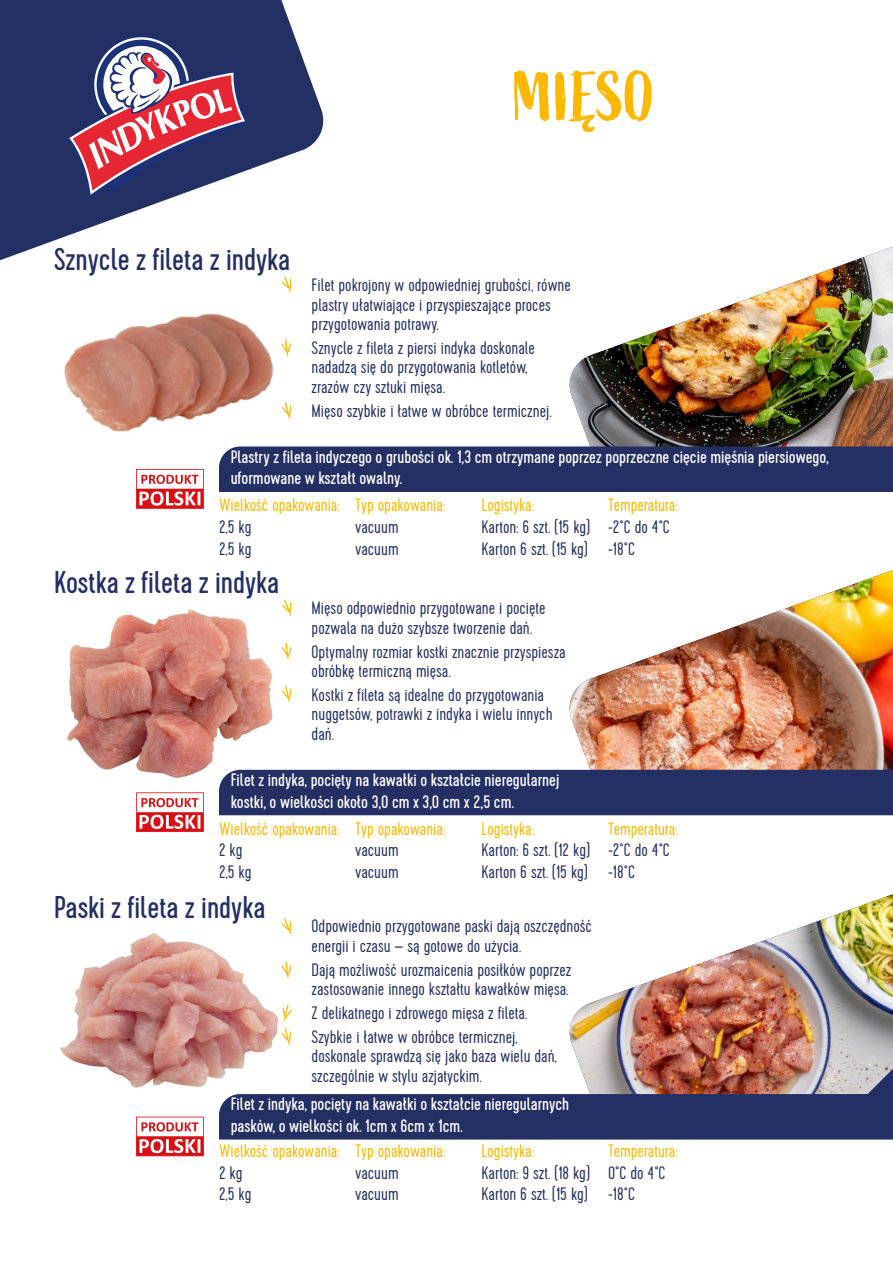
<style>
.page{position:relative;width:893px;height:1263px;background:#fff}
.page>*{position:absolute;margin:0;border:0;box-sizing:border-box;transform-origin:0 0}
.t1{font:69px "Active";letter-spacing:-.005em;color:#fbb800}
.t2{font:31.5px "Cervo";color:#242f63}
.t3{font:300 18px/21.6px "Cervo";color:#242f63}
.t4{font:18px/21.6px "Cervo";color:#fff}
.t5{font:300 18px "Cervo";color:#fbb800}
</style>
<div class="page">
<img style="left:569px;top:247px;width:324px;height:199px">
<div style="left:219px;top:446px;width:674px;height:46px;background:#242f63"></div>
<svg style="left:136px;top:469px;width:68px;height:40px"></svg>
<img style="left:64px;top:313px;width:218px;height:119px">
<img style="left:569px;top:894px;width:324px;height:200px">
<div style="left:219px;top:1094px;width:674px;height:45px;background:#242f63"></div>
<svg style="left:136px;top:1117px;width:68px;height:39px"></svg>
<img style="left:60px;top:933px;width:219px;height:155px">
<img style="left:66px;top:609px;width:219px;height:169px">
<img style="left:565px;top:570px;width:328px;height:200px">
<div style="left:219px;top:770px;width:674px;height:45px;background:#242f63"></div>
<svg style="left:136px;top:792px;width:68px;height:40px"></svg>
<svg style="left:282px;top:276px;width:10px;height:16px"></svg>
<svg style="left:282px;top:339px;width:9px;height:17px"></svg>
<svg style="left:282px;top:402px;width:10px;height:16px"></svg>
<svg style="left:282px;top:599px;width:10px;height:16px"></svg>
<svg style="left:282px;top:642px;width:10px;height:17px"></svg>
<svg style="left:282px;top:685px;width:10px;height:17px"></svg>
<svg style="left:282px;top:918px;width:9px;height:16px"></svg>
<svg style="left:282px;top:961px;width:10px;height:17px"></svg>
<svg style="left:282px;top:1028px;width:9px;height:16px"></svg>
<svg style="left:282px;top:1004px;width:10px;height:17px"></svg>
<svg style="left:0;top:0;width:324px;height:260px;fill:#242f63"></svg>
<svg style="left:41px;top:7px;width:220px;height:195px;background:#665178"></svg>
<h1 class="t1" style="left:513px;top:58px;width:144px">MIĘSO</h1>
<h2 class="t2" style="left:54px;top:241px;width:238px">Sznycle z fileta z indyka</h2>
<p class="t3" style="left:312px;top:276px;width:261px;line-height:19.5px">Filet pokrojony w odpowiedniej grubości, równe plastry ułatwiające i przyspieszające proces przygotowania potrawy.</p>
<p class="t3" style="left:312px;top:339px;width:225px;line-height:19.5px">Sznycle z fileta z piersi indyka doskonale nadadzą się do przygotowania kotletów, zrazów czy sztuki mięsa.</p>
<p class="t3" style="left:312px;top:400px;width:241px">Mięso szybkie i łatwe w obróbce termicznej.</p>
<p class="t4" style="left:231px;top:446px;width:600px">Plastry z fileta indyczego o grubości ok. 1,3 cm otrzymane poprzez poprzeczne cięcie mięśnia piersiowego, uformowane w kształt owalny.</p>
<p class="t5" style="left:219px;top:495px;width:122px">Wielkość opakowania:</p>
<p class="t3" style="left:219px;top:517px;width:34px">2,5 kg<br>2,5 kg</p>
<h2 class="t2" style="left:54px;top:565px;width:227px">Kostka z fileta z indyka</h2>
<p class="t5" style="left:355px;top:495px;width:92px">Typ opakowania:</p>
<p class="t3" style="left:355px;top:517px;width:45px">vacuum vacuum</p>
<p class="t5" style="left:482px;top:495px;width:54px">Logistyka:</p>
<p class="t3" style="left:482px;top:517px;width:110px">Karton: 6 szt. (15 kg)<br>Karton 6 szt. (15 kg)</p>
<p class="t3" style="left:312px;top:599px;width:236px;line-height:19.5px">Mięso odpowiednio przygotowane i pocięte pozwala na dużo szybsze tworzenie dań.</p>
<p class="t3" style="left:312px;top:642px;width:256px;line-height:19.5px">Optymalny rozmiar kostki znacznie przyspiesza obróbkę termiczną mięsa.</p>
<p class="t3" style="left:312px;top:686px;width:242px;line-height:19.5px">Kostki z fileta są idealne do przygotowania nuggetsów, potrawki z indyka i wielu innych dań.</p>
<p class="t4" style="left:231px;top:769px;width:330px">Filet z indyka, pocięty na kawałki o kształcie nieregularnej kostki, o wielkości około 3,0 cm x 3,0 cm x 2,5 cm.</p>
<p class="t5" style="left:219px;top:818px;width:122px">Wielkość opakowania:</p>
<p class="t3" style="left:219px;top:840px;width:34px">2 kg<br>2,5 kg</p>
<p class="t5" style="left:355px;top:818px;width:92px">Typ opakowania:</p>
<p class="t3" style="left:355px;top:840px;width:45px">vacuum vacuum</p>
<p class="t5" style="left:482px;top:818px;width:54px">Logistyka:</p>
<p class="t3" style="left:482px;top:840px;width:110px">Karton: 6 szt. (12 kg)<br>Karton 6 szt. (15 kg)</p>
<h2 class="t2" style="left:54px;top:889px;width:213px">Paski z fileta z indyka</h2>
<p class="t3" style="left:312px;top:917px;width:282px;line-height:19.5px">Odpowiednio przygotowane paski dają oszczędność energii i czasu – są gotowe do użycia.</p>
<p class="t3" style="left:312px;top:960px;width:261px;line-height:19.5px">Dają możliwość urozmaicenia posiłków poprzez zastosowanie innego kształtu kawałków mięsa.</p>
<p class="t3" style="left:312px;top:1001px;width:217px;line-height:23.7px">Z delikatnego i zdrowego mięsa z fileta.<br>Szybkie i łatwe w obróbce termicznej,</p>
<p class="t3" style="left:312px;top:1047px;width:247px;line-height:19.5px">doskonale sprawdzą się jako baza wielu dań, szczególnie w stylu azjatyckim.</p>
<p class="t4" style="left:231px;top:1094px;width:340px">Filet z indyka, pocięty na kawałki o kształcie nieregularnych pasków, o wielkości ok. 1cm x 6cm x 1cm.</p>
<p class="t5" style="left:219px;top:1141px;width:122px">Wielkość opakowania:</p>
<p class="t3" style="left:219px;top:1162px;width:34px">2 kg<br>2,5 kg</p>
<p class="t5" style="left:355px;top:1141px;width:92px">Typ opakowania:</p>
<p class="t3" style="left:355px;top:1162px;width:45px">vacuum vacuum</p>
<p class="t5" style="left:482px;top:1141px;width:54px">Logistyka:</p>
<p class="t3" style="left:482px;top:1162px;width:110px">Karton: 9 szt. (18 kg)<br>Karton 6 szt. (15 kg)</p>
<p class="t5" style="left:608px;top:495px;width:71px">Temperatura:</p>
<p class="t3" style="left:608px;top:517px;width:63px">-2°C do 4°C -18°C</p>
<p class="t5" style="left:608px;top:818px;width:71px">Temperatura:</p>
<p class="t3" style="left:608px;top:840px;width:63px">-2°C do 4°C -18°C</p>
<p class="t5" style="left:608px;top:1141px;width:71px">Temperatura:</p>
<p class="t3" style="left:608px;top:1162px;width:59px">0°C do 4°C -18°C</p>
</div>
